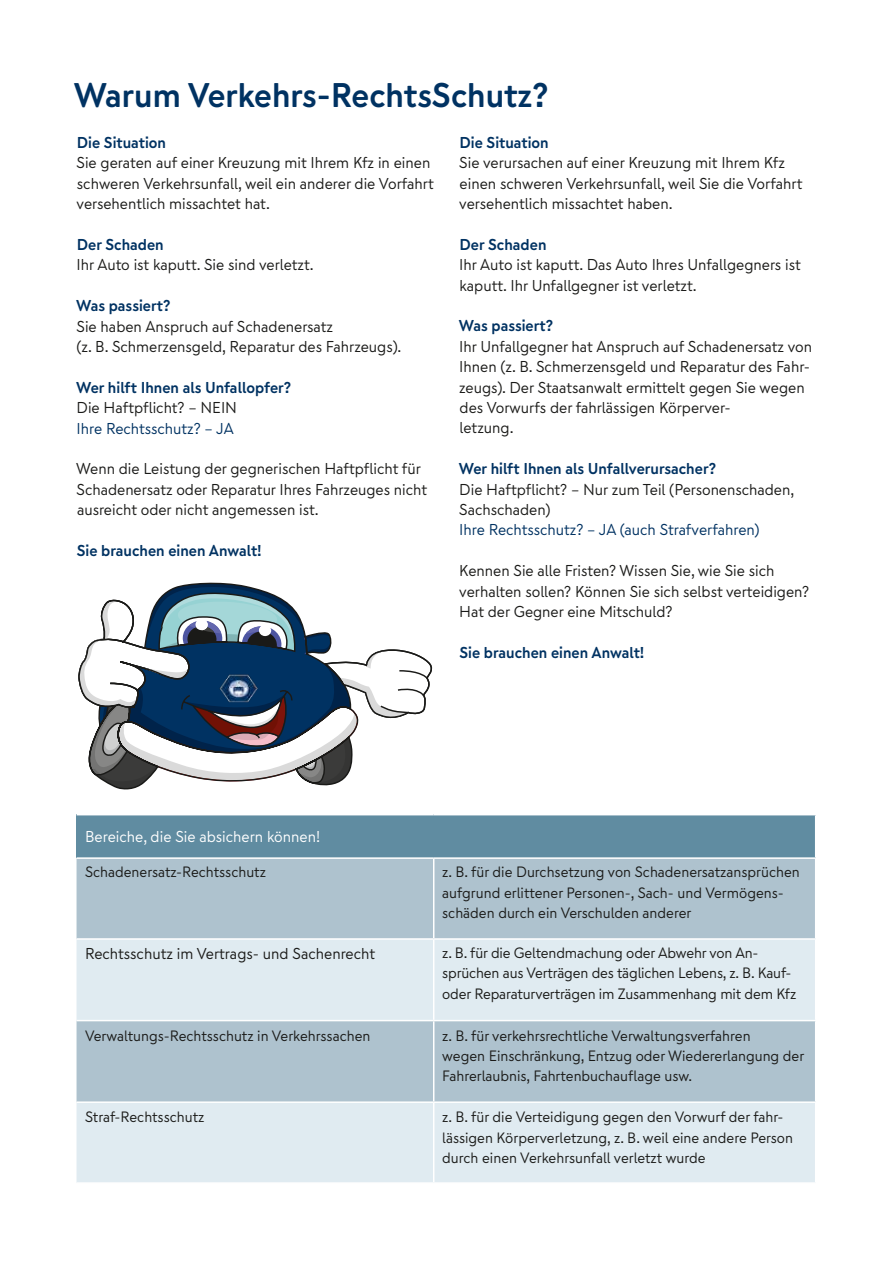
<style>
.page{position:relative;width:893px;height:1263px;background:#fff}
.page>*{position:absolute;margin:0;border:0;box-sizing:border-box;transform-origin:0 0}
.t1{font:700 34.2px "Nuernberger Text";color:#003262}
.t2{font:15.75px/20.4px "Nuernberger Text";color:#1a1a18}
.t3{font:700 15.75px "Nuernberger Text";color:#003262}
.t4{font:15.75px "Nuernberger Text";color:#003262}
.t5{font:15.75px "Nuernberger Text";color:#fff}
.t6{font:15px/20.4px "Nuernberger Text";color:#1a1a18}
</style>
<div class="page">
<svg style="left:78px;top:582px;width:355px;height:208px"></svg>
<div style="left:77px;top:815px;width:739px;height:43px;background:#608ca1"></div>
<div style="left:77px;top:859px;width:738px;height:79px;background:#aec2ce"></div>
<svg style="left:77px;top:940px;width:738px;height:242px;fill:#e0ebf1"></svg>
<hr style="left:433px;top:940px;width:1px;height:80px;background:#fff">
<hr style="left:434px;top:1020px;width:382px;height:1px;background:#fff">
<hr style="left:433px;top:1021px;width:1px;height:80px;background:#fff">
<hr style="left:434px;top:1101px;width:382px;height:2px;background:#fff">
<hr style="left:433px;top:1103px;width:1px;height:79px;background:#fff">
<hr style="left:433px;top:859px;width:1px;height:79px;background:#fff">
<hr style="left:77px;top:1020px;width:357px;height:1px;background:#fff">
<hr style="left:77px;top:1101px;width:357px;height:2px;background:#fff">
<hr style="left:77px;top:857px;width:357px;height:2px;background:#fff">
<hr style="left:434px;top:857px;width:382px;height:2px;background:#fff">
<hr style="left:815px;top:815px;width:1px;height:42px;background:#fff">
<h1 class="t1" style="left:74px;top:71px;width:476px">Warum Verkehrs-RechtsSchutz?</h1>
<p class="t3" style="left:77px;top:132px;width:91px">Die Situation</p>
<p class="t2" style="left:77px;top:152px;width:359px">Sie geraten auf einer Kreuzung mit Ihrem Kfz in einen schweren Verkehrsunfall, weil ein anderer die Vorfahrt versehentlich missachtet hat.</p>
<p class="t3" style="left:77px;top:234px;width:88px">Der Schaden</p>
<p class="t2" style="left:77px;top:254px;width:239px">Ihr Auto ist kaputt. Sie sind verletzt.</p>
<p class="t3" style="left:76px;top:295px;width:96px">Was passiert?</p>
<p class="t2" style="left:76px;top:316px;width:326px">Sie haben Anspruch auf Schadenersatz<br>(z. B. Schmerzensgeld, Reparatur des Fahrzeugs).</p>
<p class="t3" style="left:76px;top:376px;width:217px">Wer hilft Ihnen als Unfallopfer?</p>
<p class="t2" style="left:77px;top:397px;width:162px">Die Haftpflicht? – NEIN</p>
<p class="t4" style="left:77px;top:418px;width:159px">Ihre Rechtsschutz? – JA</p>
<p class="t2" style="left:76px;top:458px;width:352px">Wenn die Leistung der gegnerischen Haftpflicht für<br>Schadenersatz oder Reparatur Ihres Fahrzeuges nicht ausreicht oder nicht angemessen ist.</p>
<p class="t3" style="left:77px;top:539px;width:187px">Sie brauchen einen Anwalt!</p>
<p class="t3" style="left:459px;top:131px;width:91px">Die Situation</p>
<p class="t2" style="left:459px;top:152px;width:345px">Sie verursachen auf einer Kreuzung mit Ihrem Kfz einen schweren Verkehrsunfall, weil Sie die Vorfahrt versehentlich missachtet haben.</p>
<p class="t3" style="left:459px;top:233px;width:88px">Der Schaden</p>
<p class="t2" style="left:459px;top:254px;width:343px">Ihr Auto ist kaputt. Das Auto Ihres Unfallgegners ist kaputt. Ihr Unfallgegner ist verletzt.</p>
<p class="t3" style="left:459px;top:315px;width:96px">Was passiert?</p>
<p class="t2" style="left:459px;top:336px;width:354px">Ihr Unfallgegner hat Anspruch auf Schadenersatz von Ihnen (z. B. Schmerzensgeld und Reparatur des Fahr&shy;zeugs). Der Staatsanwalt ermittelt gegen Sie wegen des Vorwurfs der fahrlässigen Körperver-<br>letzung.</p>
<p class="t3" style="left:459px;top:458px;width:259px">Wer hilft Ihnen als Unfallverursacher?</p>
<p class="t2" style="left:459px;top:479px;width:337px">Die Haftpflicht? – Nur zum Teil (Personenschaden,<br>Sachschaden)</p>
<p class="t4" style="left:459px;top:519px;width:302px">Ihre Rechtsschutz? – JA (auch Strafverfahren)</p>
<p class="t2" style="left:459px;top:560px;width:351px">Kennen Sie alle Fristen? Wissen Sie, wie Sie sich verhalten sollen? Können Sie sich selbst verteidigen?<br>Hat der Gegner eine Mitschuld?</p>
<p class="t3" style="left:459px;top:641px;width:187px">Sie brauchen einen Anwalt!</p>
<p class="t5" style="left:85px;top:826px;width:237px">Bereiche, die Sie absichern können!</p>
<p class="t6" style="left:85px;top:861px;width:182px">Schadenersatz-Rechtsschutz</p>
<p class="t6" style="left:442px;top:861px;width:359px">z. B. für die Durchsetzung von Schadenersatzansprüchen aufgrund erlittener Personen-, Sach- und Vermögens&shy;schäden durch ein Verschulden anderer</p>
<p class="t2" style="left:85px;top:943px;width:292px">Rechtsschutz im Vertrags- und Sachenrecht</p>
<p class="t6" style="left:442px;top:942px;width:355px">z. B. für die Geltendmachung oder Abwehr von An&shy;sprüchen aus Verträgen des täglichen Lebens, z. B. Kauf&shy;oder Reparaturverträgen im Zusammenhang mit dem Kfz</p>
<p class="t6" style="left:85px;top:1025px;width:287px">Verwaltungs-Rechtsschutz in Verkehrssachen</p>
<p class="t6" style="left:442px;top:1025px;width:364px">z. B. für verkehrsrechtliche Verwaltungsverfahren<br>wegen Einschränkung, Entzug oder Wiedererlangung der<br>Fahrerlaubnis, Fahrtenbuchauflage usw.</p>
<p class="t6" style="left:85px;top:1106px;width:121px">Straf-Rechtsschutz</p>
<p class="t6" style="left:442px;top:1106px;width:352px">z. B. für die Verteidigung gegen den Vorwurf der fahr&shy;lässigen Körperverletzung, z. B. weil eine andere Person durch einen Verkehrsunfall verletzt wurde</p>
</div>
